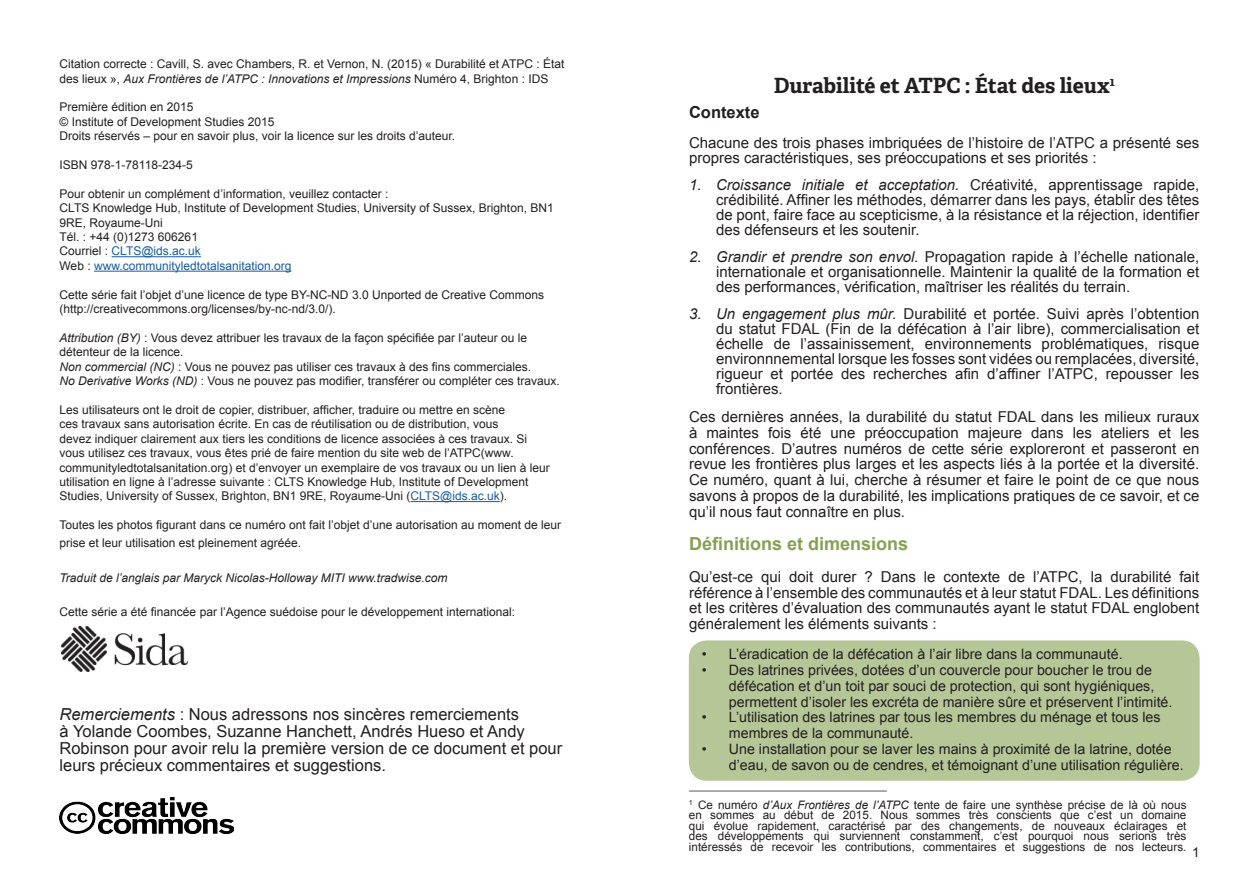
<style>
.page{position:relative;width:1259px;height:893px;background:#fff}
.page>*{position:absolute;margin:0;border:0;box-sizing:border-box;transform-origin:0 0}
.t1{font:700 21px "Adelle Basic";letter-spacing:-.005em;color:#231f20}
.t2{font:700 18px "Arial";color:#84a153}
.t3{font:16.5px/17.2px "Arial";color:#231f20}
.t4{font:700 16.5px "Arial";color:#231f20}
.t5{font:15px/15.8px "Arial";color:#231f20;text-align:justify}
.t6{font:14.25px/15.8px "Arial";color:#231f20}
.t7{font:13.5px "Arial";color:#231f20}
.t8{font:12px/14.4px "Arial";color:#231f20}
.t9{font:italic 12px "Arial";color:#231f20}
.t10{font:12px "Arial";color:#175d9e}
.t11{font:11.7px/10.5px "Arial";color:#231f20;text-align:justify}
.s1{font-style:italic}
.s2{color:#231f20}
.s3{color:#175d9e}
</style>
<div class="page">
<hr style="left:112px;top:256px;width:89px;height:1px;background:#175d9e">
<hr style="left:94px;top:271px;width:197px;height:1px;background:#175d9e">
<hr style="left:410px;top:501px;width:90px;height:1px;background:#175d9e">
<img style="left:60px;top:798px;width:174px;height:35px">
<div style="left:689px;top:640px;width:510px;height:141px;background:#b5c697;border-radius:18px"></div>
<hr style="left:689px;top:791px;width:198px;height:1px;background:#231f20">
<img style="left:61px;top:626px;width:127px;height:46px">
<p class="t8" style="left:60px;top:57px;width:506px">Citation correcte : Cavill, S. avec Chambers, R. et Vernon, N. (2015) « Durabilité et ATPC : État des lieux », <span class="s1">Aux Frontières de l’ATPC : Innovations et Impressions</span> Numéro 4, Brighton : IDS</p>
<p class="t8" style="left:60px;top:100px;width:136px">Première édition en 2015</p>
<p class="t8" style="left:60px;top:115px;width:216px">© Institute of Development Studies 2015</p>
<p class="t8" style="left:60px;top:129px;width:397px">Droits réservés – pour en savoir plus, voir la licence sur les droits d’auteur.</p>
<p class="t8" style="left:60px;top:158px;width:135px">ISBN 978-1-78118-234-5</p>
<p class="t8" style="left:60px;top:187px;width:330px">Pour obtenir un complément d’information, veuillez contacter :</p>
<p class="t8" style="left:60px;top:201px;width:495px">CLTS Knowledge Hub, Institute of Development Studies, University of Sussex, Brighton, BN1<br>9RE, Royaume-Uni</p>
<p class="t8" style="left:60px;top:230px;width:140px">Tél. : +44 (0)1273 606261</p>
<p class="t10" style="left:60px;top:243px;width:143px"><span class="s2">Courriel :</span> CLTS@ids.ac.uk</p>
<p class="t10" style="left:60px;top:258px;width:233px"><span class="s2">Web :</span> www.communityledtotalsanitation.org</p>
<p class="t8" style="left:60px;top:287px;width:486px">Cette série fait l’objet d’une licence de type BY-NC-ND 3.0 Unported de Creative Commons (http://creativecommons.org/licenses/by-nc-nd/3.0/).</p>
<p class="t8" style="left:60px;top:331px;width:469px"><span class="s1">Attribution (BY)</span> : Vous devez attribuer les travaux de la façon spécifiée par l’auteur ou le détenteur de la licence.</p>
<p class="t8" style="left:60px;top:359px;width:473px"><span class="s1">Non commercial (NC)</span> : Vous ne pouvez pas utiliser ces travaux à des fins commerciales.</p>
<p class="t8" style="left:60px;top:374px;width:502px"><span class="s1">No Derivative Works (ND)</span> : Vous ne pouvez pas modifier, transférer ou compléter ces travaux.</p>
<p class="t8" style="left:60px;top:403px;width:492px">Les utilisateurs ont le droit de copier, distribuer, afficher, traduire ou mettre en scène<br>ces travaux sans autorisation écrite. En cas de réutilisation ou de distribution, vous<br>devez indiquer clairement aux tiers les conditions de licence associées à ces travaux. Si vous utilisez ces travaux, vous êtes prié de faire mention du site web de l’ATPC(www. communityledtotalsanitation.org) et d’envoyer un exemplaire de vos travaux ou un lien à leur utilisation en ligne à l’adresse suivante : CLTS Knowledge Hub, Institute of Development Studies, University of Sussex, Brighton, BN1 9RE, Royaume-Uni (<span class="s3">CLTS@ids.ac.uk</span>).</p>
<p class="t8" style="left:60px;top:516px;width:503px;line-height:18px">Toutes les photos figurant dans ce numéro ont fait l’objet d’une autorisation au moment de leur prise et leur utilisation est pleinement agréée.</p>
<p class="t9" style="left:60px;top:570px;width:389px">Traduit de l’anglais par Maryck Nicolas-Holloway MITI www.tradwise.com</p>
<p class="t8" style="left:60px;top:605px;width:457px">Cette série a été financée par l’Agence suédoise pour le développement international:</p>
<p class="t3" style="left:60px;top:705px;width:504px"><span class="s1">Remerciements</span> : Nous adressons nos sincères remerciements<br>à Yolande Coombes, Suzanne Hanchett, Andrés Hueso et Andy Robinson pour avoir relu la première version de ce document et pour leurs précieux commentaires et suggestions.</p>
<p class="t1" style="left:773px;top:72px;width:342px">Durabilité et ATPC : État des lieux<sup>1</sup></p>
<p class="t4" style="left:689px;top:102px;width:72px">Contexte</p>
<p class="t5" style="left:689px;top:135px;width:512px">Chacune des trois phases imbriquées de l’histoire de l’ATPC a présenté ses propres caractéristiques, ses préoccupations et ses priorités :</p>
<p class="t5" style="left:716px;top:178px;width:485px;line-height:15px;text-indent:-27px"><span class="s1">1. Croissance initiale et acceptation.</span> Créativité, apprentissage rapide, crédibilité. Affiner les méthodes, démarrer dans les pays, établir des têtes de pont, faire face au scepticisme, à la résistance et la réjection, identifier des défenseurs et les soutenir.</p>
<p class="t5" style="left:716px;top:250px;width:485px;line-height:15px;text-indent:-27px"><span class="s1">2. Grandir et prendre son envol.</span> Propagation rapide à l’échelle nationale, internationale et organisationnelle. Maintenir la qualité de la formation et des performances, vérification, maîtriser les réalités du terrain.</p>
<p class="t5" style="left:716px;top:307px;width:485px;line-height:15px;text-indent:-27px"><span class="s1">3. Un engagement plus mûr.</span> Durabilité et portée. Suivi après l’obtention du statut FDAL (Fin de la défécation à l’air libre), commercialisation et échelle de l’assainissement, environnements problématiques, risque environnnemental lorsque les fosses sont vidées ou remplacées, diversité, rigueur et portée des recherches afin d’affiner l’ATPC, repousser les frontières.</p>
<p class="t5" style="left:689px;top:409px;width:512px">Ces dernières années, la durabilité du statut FDAL dans les milieux ruraux à maintes fois été une préoccupation majeure dans les ateliers et les conférences. D’autres numéros de cette série exploreront et passeront en revue les frontières plus larges et les aspects liés à la portée et la diversité.<br>Ce numéro, quant à lui, cherche à résumer et faire le point de ce que nous savons à propos de la durabilité, les implications pratiques de ce savoir, et ce qu’il nous faut connaître en plus.</p>
<p class="t2" style="left:689px;top:531px;width:221px">Définitions et dimensions</p>
<p class="t5" style="left:689px;top:569px;width:512px">Qu’est-ce qui doit durer ? Dans le contexte de l’ATPC, la durabilité fait référence à l’ensemble des communautés et à leur statut FDAL. Les définitions et les critères d’évaluation des communautés ayant le statut FDAL englobent généralement les éléments suivants :</p>
<p class="t6" style="left:702px;top:646px;width:422px">• L’éradication de la défécation à l’air libre dans la communauté.</p>
<p class="t6" style="left:729px;top:662px;width:445px;text-indent:-27px">• Des latrines privées, dotées d’un couvercle pour boucher le trou de défécation et d’un toit par souci de protection, qui sont hygiéniques, permettent d’isoler les excréta de manière sûre et préservent l’intimité.</p>
<p class="t6" style="left:729px;top:709px;width:433px;text-indent:-27px">• L’utilisation des latrines par tous les membres du ménage et tous les membres de la communauté.</p>
<p class="t6" style="left:729px;top:741px;width:456px;text-indent:-27px">• Une installation pour se laver les mains à proximité de la latrine, dotée d’eau, de savon ou de cendres, et témoignant d’une utilisation régulière.</p>
<p class="t11" style="left:689px;top:800px;width:499px"><sup>1</sup> Ce numéro <span class="s1">d’Aux Frontières de l’ATPC</span> tente de faire une synthèse précise de là où nous en sommes au début de 2015. Nous sommes très conscients que c’est un domaine qui évolue rapidement, caractérisé par des changements, de nouveaux éclairages et des développements qui surviennent constamment, c’est pourquoi nous serions très intéressés de recevoir les contributions, commentaires et suggestions de nos lecteurs.</p>
<p class="t7" style="left:1192px;top:844px;width:9px">1</p>
</div>
